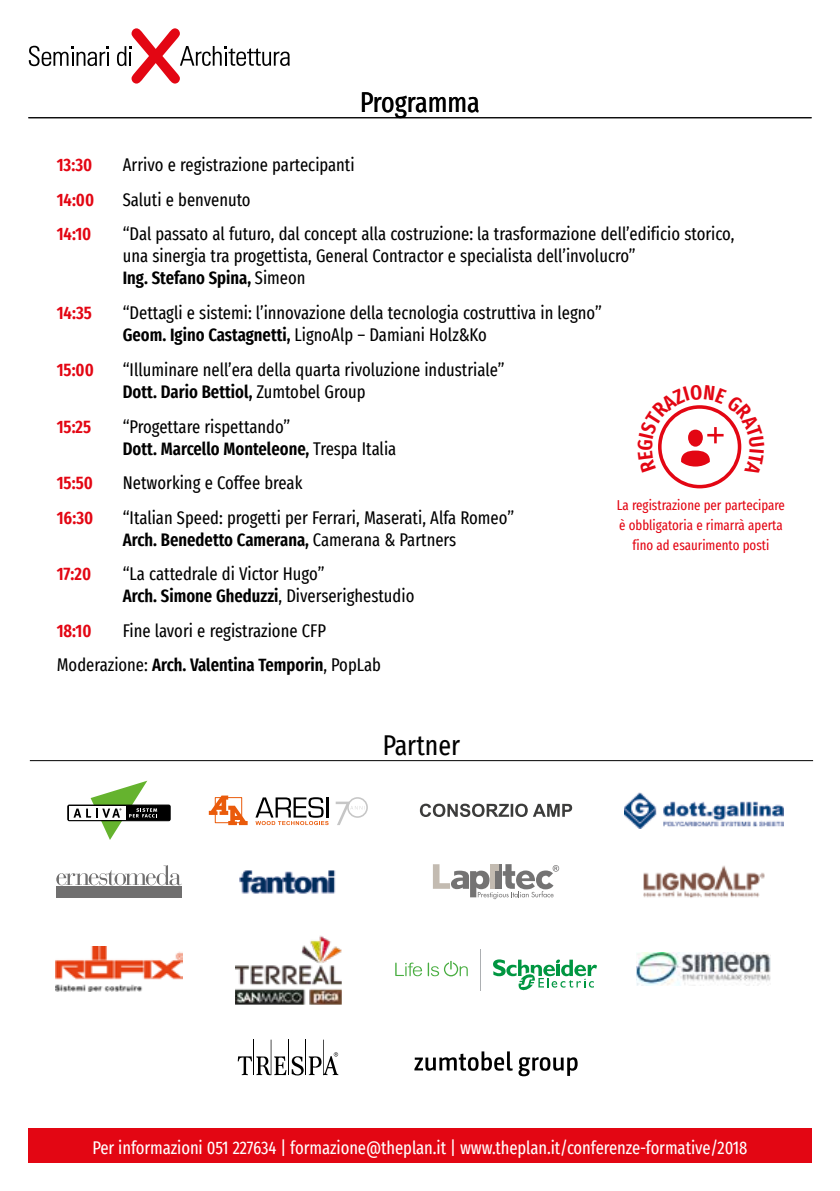
<style>
.page{position:relative;width:840px;height:1191px;background:#fff}
.page>*{position:absolute;margin:0;border:0;box-sizing:border-box;transform-origin:0 0}
.t1{font:extra-condensed 28px "Fira Sans";color:#000}
.t2{font:extra-condensed 18px/22px "Fira Sans";color:#000}
.t3{font:extra-condensed 18px "Fira Sans";letter-spacing:-.005em;color:#fff}
.t4{font:600 extra-condensed 18px "Fira Sans";color:#e30613}
.t5{font:extra-condensed 14px/20px "Fira Sans";color:#e30613;text-align:center}
.s1{font-weight:600}
</style>
<div class="page">
<div style="left:28px;top:1128px;width:783px;height:34px;background:#e30613"></div>
<svg style="left:29px;top:46px;width:80px;height:20px"></svg>
<svg style="left:117px;top:28px;width:172px;height:56px"></svg>
<hr style="left:28px;top:117px;width:783px;height:1px;background:#000">
<hr style="left:30px;top:760px;width:782px;height:1px;background:#000">
<div style="left:68px;top:805px;width:102px;height:15px;background:#000;border-radius:2px"></div>
<div style="left:68px;top:805px;width:102px;height:16px;border:1px solid #000;border-radius:2px"></div>
<div style="left:69px;top:806px;width:56px;height:13px;background:#fff"></div>
<svg style="left:73px;top:780px;width:84px;height:60px"></svg>
<img style="left:55px;top:947px;width:127px;height:45px">
<svg style="left:56px;top:865px;width:126px;height:20px"></svg>
<div style="left:56px;top:886px;width:126px;height:12px;background:#706f6f"></div>
<img style="left:636px;top:952px;width:134px;height:34px">
<img style="left:643px;top:865px;width:120px;height:33px">
<img style="left:624px;top:792px;width:158px;height:36px">
<svg style="left:518px;top:1057px;width:59px;height:19px"></svg>
<svg style="left:414px;top:1051px;width:98px;height:19px"></svg>
<svg style="left:395px;top:961px;width:72px;height:15px"></svg>
<svg style="left:493px;top:959px;width:103px;height:31px"></svg>
<hr style="left:480px;top:949px;width:1px;height:41px;background:#acafb2">
<svg style="left:433px;top:864px;width:126px;height:35px"></svg>
<svg style="left:419px;top:803px;width:153px;height:14px"></svg>
<hr style="left:305px;top:1039px;width:1px;height:36px;background:#000">
<hr style="left:323px;top:1039px;width:1px;height:36px;background:#000">
<hr style="left:288px;top:1039px;width:1px;height:36px;background:#000">
<hr style="left:270px;top:1039px;width:1px;height:36px;background:#000">
<hr style="left:253px;top:1039px;width:1px;height:36px;background:#000">
<svg style="left:237px;top:1052px;width:101px;height:23px"></svg>
<img style="left:235px;top:935px;width:106px;height:69px">
<img style="left:240px;top:870px;width:96px;height:23px">
<svg style="left:209px;top:795px;width:38px;height:30px"></svg>
<svg style="left:255px;top:797px;width:73px;height:28px"></svg>
<svg style="left:335px;top:801px;width:29px;height:24px"></svg>
<div style="left:347px;top:797px;width:20px;height:21px;border:2px solid #c6c6c6;border-radius:50%"></div>
<svg style="left:658px;top:405px;width:84px;height:83px"></svg>
<h1 class="t1" style="left:360px;top:81px;width:121px">Programma</h1>
<p class="t4" style="left:57px;top:150px;width:37px">13:30</p>
<p class="t2" style="left:123px;top:154px;width:233px">Arrivo e registrazione partecipanti</p>
<p class="t4" style="left:57px;top:185px;width:39px">14:00</p>
<p class="t2" style="left:123px;top:188px;width:129px">Saluti e benvenuto</p>
<p class="t4" style="left:57px;top:219px;width:36px">14:10</p>
<p class="t2" style="left:123px;top:223px;width:612px">“Dal passato al futuro, dal concept alla costruzione: la trasformazione dell’edificio storico, una sinergia tra progettista, General Contractor e specialista dell’involucro”<br><span class="s1">Ing. Stefano Spina,</span> Simeon</p>
<p class="t4" style="left:57px;top:298px;width:37px">14:35</p>
<p class="t2" style="left:123px;top:301px;width:480px">“Dettagli e sistemi: l’innovazione della tecnologia costruttiva in legno”<br><span class="s1">Geom. Igino Castagnetti,</span> LignoAlp – Damiani Holz&amp;Ko</p>
<p class="t4" style="left:57px;top:355px;width:39px">15:00</p>
<p class="t2" style="left:123px;top:359px;width:383px">“Illuminare nell’era della quarta rivoluzione industriale”<br><span class="s1">Dott. Dario Bettiol,</span> Zumtobel Group</p>
<p class="t4" style="left:57px;top:412px;width:36px">15:25</p>
<p class="t2" style="left:123px;top:415px;width:275px">“Progettare rispettando”<br><span class="s1">Dott. Marcello Monteleone,</span> Trespa Italia</p>
<p class="t4" style="left:57px;top:468px;width:38px">15:50</p>
<p class="t2" style="left:123px;top:471px;width:181px">Networking e Coffee break</p>
<p class="t4" style="left:57px;top:503px;width:38px">16:30</p>
<p class="t2" style="left:123px;top:506px;width:392px">“Italian Speed: progetti per Ferrari, Maserati, Alfa Romeo”<br><span class="s1">Arch. Benedetto Camerana,</span> Camerana &amp; Partners</p>
<p class="t4" style="left:57px;top:559px;width:36px">17:20</p>
<p class="t2" style="left:123px;top:562px;width:293px">“La cattedrale di Victor Hugo”<br><span class="s1">Arch. Simone Gheduzzi</span>, Diverserighestudio</p>
<p class="t4" style="left:57px;top:616px;width:36px">18:10</p>
<p class="t5" style="left:616px;top:495px;width:169px">La registrazione per partecipare è obbligatoria e rimarrà aperta fino ad esaurimento posti</p>
<p class="t2" style="left:57px;top:613px;width:325px;line-height:34.4px;text-indent:66px">Fine lavori e registrazione CFP<br>Moderazione: <span class="s1">Arch. Valentina Temporin</span>, PopLab</p>
<h1 class="t1" style="left:382px;top:724px;width:79px">Partner</h1>
<p class="t3" style="left:92px;top:1134px;width:656px">Per informazioni 051 227634 | formazione@theplan.it | www.theplan.it/conferenze-formative/2018</p>
</div>
